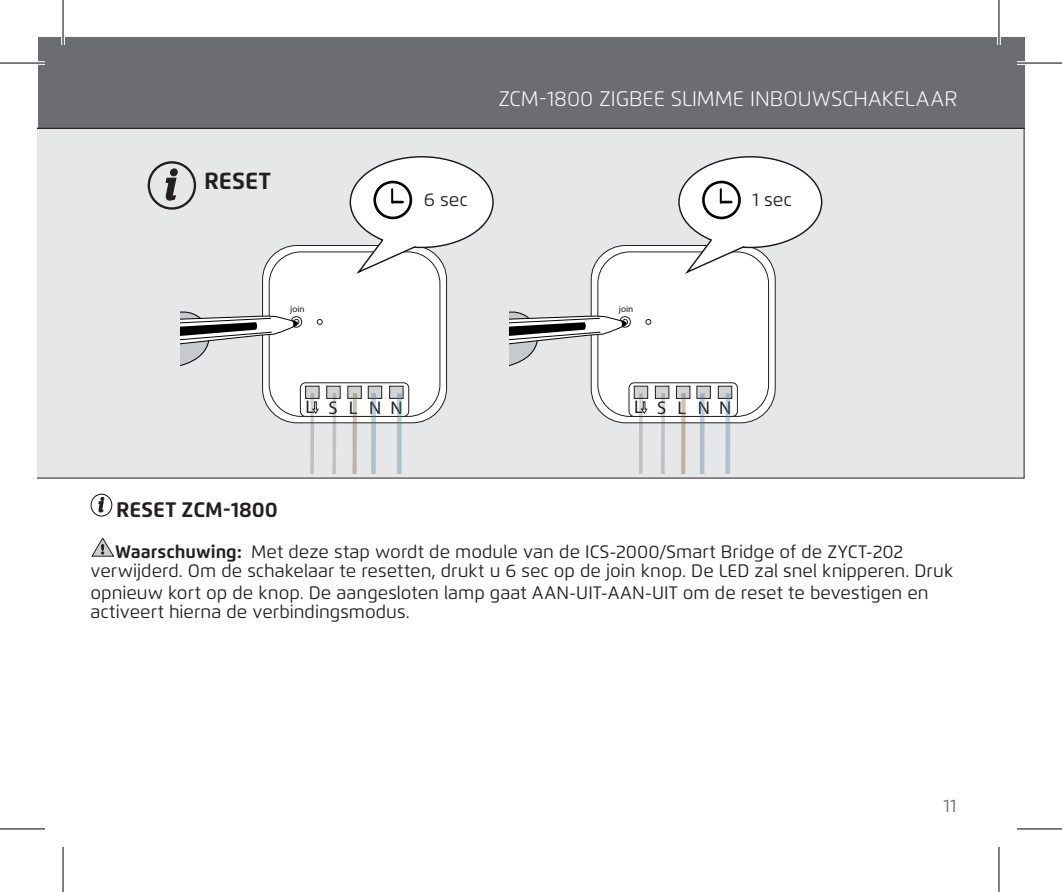
<style>
.page{position:relative;width:1062px;height:892px;background:#fff}
.page>*{position:absolute;margin:0;border:0;box-sizing:border-box;transform-origin:0 0}
.t1{font:700 23.4px "Flexo";color:#231f20}
.t2{font:300 21px "Flexo";color:#fff}
.t3{font:700 21px "Flexo";color:#231f20}
.t4{font:18.3px "Myriad Pro";letter-spacing:.61em;color:#231f20}
.t5{font:18.3px "Flexo";color:#231f20}
.Platte_tekst{font:18px/19.5px "Flexo";color:#231f20}
.t6{font:18px "Flexo";color:#6c6d70}
.t7{font:9.3px "Myriad Pro";color:#231f20}
.s1{font-weight:700}
</style>
<div class="page">
<div style="left:37px;top:129px;width:987px;height:349px;background:#e6e7e9"></div>
<div style="left:37px;top:37px;width:987px;height:92px;background:#6c6d70"></div>
<div style="left:91px;top:493px;width:21px;height:23px;border:1px solid #231f20;border-radius:50%"></div>
<svg style="left:98px;top:496px;width:6px;height:17px"></svg>
<svg style="left:92px;top:538px;width:22px;height:18px"></svg>
<svg style="left:262px;top:245px;width:184px;height:178px"></svg>
<div style="left:269px;top:252px;width:171px;height:164px;background:#fff;border-radius:32px"></div>
<svg style="left:300px;top:383px;width:109px;height:33px"></svg>
<div style="left:300px;top:382px;width:109px;height:34px;border:1px solid #231f20;border-radius:5px"></div>
<div style="left:291px;top:316px;width:11px;height:11px;border:1px solid #231f20;border-radius:50%"></div>
<svg style="left:317px;top:319px;width:5px;height:5px"></svg>
<div style="left:305px;top:386px;width:14px;height:12px;background:#d1d2d4"></div>
<div style="left:305px;top:386px;width:14px;height:12px;border:1px solid #231f20"></div>
<div style="left:327px;top:386px;width:13px;height:12px;background:#d1d2d4"></div>
<div style="left:326px;top:386px;width:14px;height:12px;border:1px solid #231f20"></div>
<div style="left:348px;top:386px;width:13px;height:12px;background:#d1d2d4"></div>
<div style="left:347px;top:386px;width:14px;height:12px;border:1px solid #231f20"></div>
<div style="left:368px;top:386px;width:14px;height:12px;background:#d1d2d4"></div>
<div style="left:368px;top:386px;width:14px;height:12px;border:1px solid #231f20"></div>
<div style="left:389px;top:386px;width:14px;height:12px;background:#d1d2d4"></div>
<div style="left:389px;top:386px;width:14px;height:12px;border:1px solid #231f20"></div>
<svg style="left:349px;top:155px;width:145px;height:120px"></svg>
<svg style="left:180px;top:298px;width:119px;height:175px"></svg>
<svg style="left:310px;top:393px;width:109px;height:80px"></svg>
<svg style="left:591px;top:245px;width:184px;height:178px"></svg>
<div style="left:598px;top:252px;width:170px;height:164px;background:#fff;border-radius:32px"></div>
<svg style="left:629px;top:383px;width:108px;height:33px"></svg>
<div style="left:628px;top:382px;width:109px;height:34px;border:1px solid #231f20;border-radius:5px"></div>
<div style="left:619px;top:316px;width:11px;height:11px;border:1px solid #231f20;border-radius:50%"></div>
<svg style="left:645px;top:319px;width:6px;height:5px"></svg>
<div style="left:634px;top:386px;width:13px;height:12px;background:#d1d2d4"></div>
<div style="left:634px;top:386px;width:14px;height:12px;border:1px solid #231f20"></div>
<div style="left:655px;top:386px;width:14px;height:12px;background:#d1d2d4"></div>
<div style="left:655px;top:386px;width:14px;height:12px;border:1px solid #231f20"></div>
<div style="left:676px;top:386px;width:14px;height:12px;background:#d1d2d4"></div>
<div style="left:676px;top:386px;width:14px;height:12px;border:1px solid #231f20"></div>
<div style="left:697px;top:386px;width:13px;height:12px;background:#d1d2d4"></div>
<div style="left:696px;top:386px;width:14px;height:12px;border:1px solid #231f20"></div>
<div style="left:718px;top:386px;width:13px;height:12px;background:#d1d2d4"></div>
<div style="left:718px;top:386px;width:14px;height:12px;border:1px solid #231f20"></div>
<svg style="left:677px;top:155px;width:146px;height:120px"></svg>
<svg style="left:509px;top:298px;width:119px;height:175px"></svg>
<svg style="left:639px;top:393px;width:109px;height:80px"></svg>
<div style="left:148px;top:161px;width:48px;height:49px;border:2px solid #231f20;border-radius:50%"></div>
<svg style="left:165px;top:167px;width:14px;height:43px"></svg>
<hr style="left:0;top:61px;width:45px;height:4px;background:#fff">
<hr style="left:1016px;top:61px;width:45px;height:4px;background:#fff">
<svg style="left:0;top:829px;width:45px;height:1px"></svg>
<svg style="left:1017px;top:829px;width:44px;height:1px"></svg>
<svg style="left:61px;top:37px;width:4px;height:8px"></svg>
<hr style="left:997px;top:0;width:3px;height:45px;background:#fff">
<hr style="left:0;top:62px;width:45px;height:2px;background:#000">
<hr style="left:1016px;top:62px;width:45px;height:2px;background:#000">
<hr style="left:0;top:828px;width:45px;height:1px;background:#000">
<hr style="left:1016px;top:828px;width:45px;height:1px;background:#000">
<hr style="left:62px;top:0;width:2px;height:45px;background:#000">
<hr style="left:62px;top:846px;width:2px;height:45px;background:#000">
<hr style="left:998px;top:0;width:1px;height:45px;background:#000">
<hr style="left:998px;top:846px;width:1px;height:45px;background:#000">
<p class="t1" style="left:204px;top:166px;width:68px">RESET</p>
<p class="t2" style="left:498px;top:86px;width:460px">ZCM-1800 ZIGBEE SLIMME INBOUWSCHAKELAAR</p>
<p class="t5" style="left:424px;top:188px;width:45px">6 sec</p>
<p class="t5" style="left:752px;top:188px;width:41px">1 sec</p>
<p class="t7" style="left:290px;top:303px;width:16px">join</p>
<p class="t4" style="left:305px;top:396px;width:99px">L SLNN</p>
<p class="t7" style="left:618px;top:303px;width:16px">join</p>
<p class="t4" style="left:634px;top:396px;width:99px">L SLNN</p>
<p class="t3" style="left:116px;top:496px;width:163px">RESET ZCM-1800</p>
<p class="Platte_tekst" style="left:91px;top:541px;width:864px;text-indent:24px"><span class="s1">Waarschuwing:</span> Met deze stap wordt de module van de ICS-2000/Smart Bridge of de ZYCT-202 verwijderd. Om de schakelaar te resetten, drukt u 6 sec op de join knop. De LED zal snel knipperen. Druk</p>
<p class="Platte_tekst" style="left:91px;top:582px;width:839px">opnieuw kort op de knop. De aangesloten lamp gaat AAN-UIT-AAN-UIT om de reset te bevestigen en activeert hierna de verbindingsmodus.</p>
<p class="t6" style="left:943px;top:794px;width:14px">11</p>
</div>
